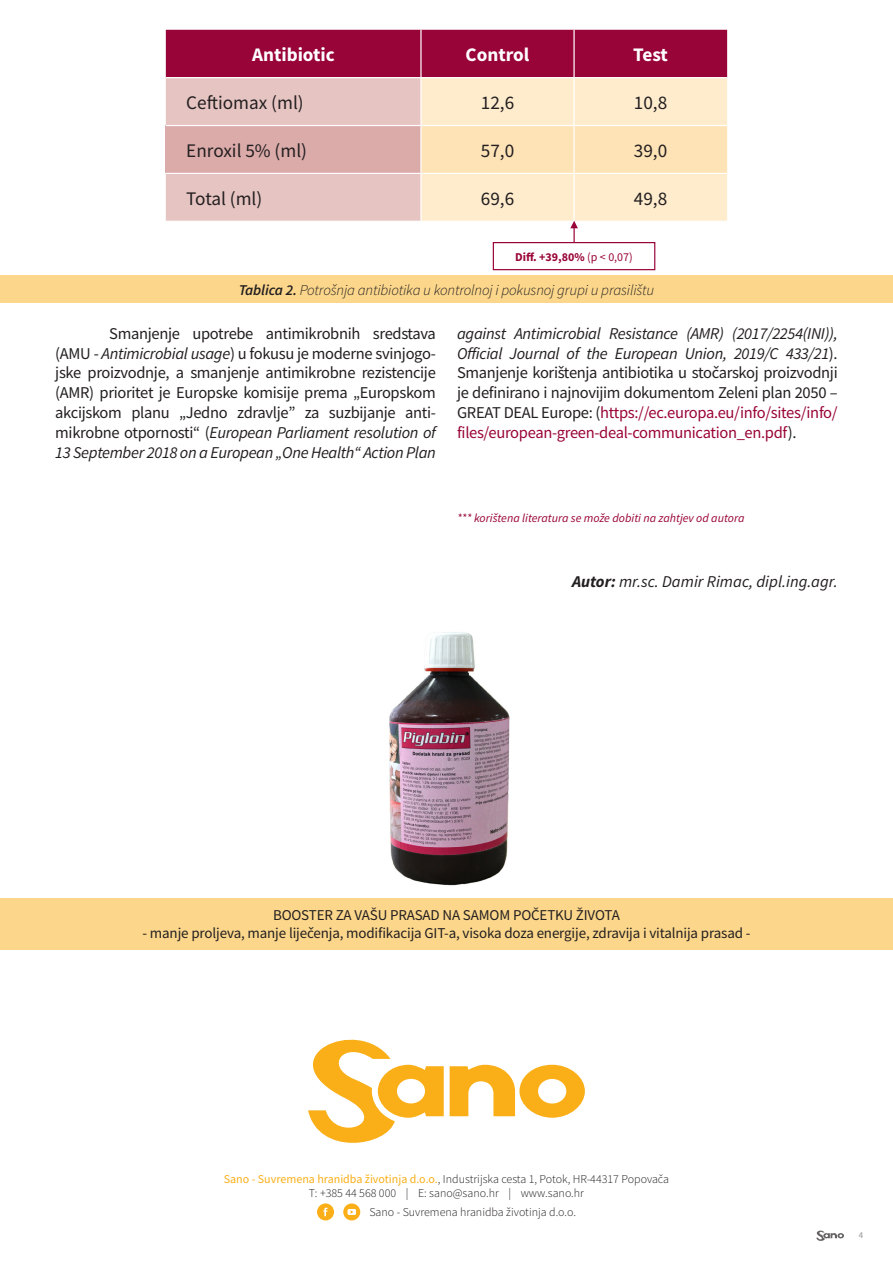
<style>
.page{position:relative;width:893px;height:1263px;background:#fff}
.page>*{position:absolute;margin:0;border:0;box-sizing:border-box;transform-origin:0 0}
.t1{font:19.2px "Source Sans Pro";color:#231f20}
.t2{font:700 19.2px "Source Sans Pro";color:#fff}
.t3{font:16.5px/19.8px "Source Sans Pro";letter-spacing:-.02em;color:#231f20;text-align:justify}
.t4{font:italic 16.5px "Source Sans Pro";color:#231f20}
.t5{font:15px "Source Sans Pro";letter-spacing:-.01em;color:#231f20}
.t6{font:italic 300 15px "Source Sans Pro";letter-spacing:-.01em;color:#231f20}
.t7{font:300 12px "Source Sans Pro";color:#231f20}
.t8{font:italic 12px "Source Sans Pro";color:#990438}
.t9{font:700 12px "Source Sans Pro";color:#990438}
.t10{font:9px "Source Sans Pro";color:#939598}
.s1{font-weight:400}
.s2{font-weight:600}
.s3{font-style:italic}
.s4{color:#990438}
.s5{font-weight:700}
.s6{font-weight:400;color:#faaf18}
</style>
<div class="page">
<svg style="left:816px;top:1230px;width:28px;height:11px"></svg>
<div style="left:0;top:275px;width:893px;height:28px;background:#fcd78b"></div>
<div style="left:0;top:898px;width:893px;height:51px;background:#fcd78b"></div>
<div style="left:493px;top:242px;width:162px;height:28px;border:1px solid #990438"></div>
<svg style="left:166px;top:30px;width:561px;height:212px;background:#dfaba9"></svg>
<div style="left:317px;top:1203px;width:17px;height:17px;background:#faaf18;border-radius:50%"></div>
<svg style="left:323px;top:1208px;width:5px;height:8px"></svg>
<div style="left:343px;top:1203px;width:17px;height:17px;background:#faaf18;border-radius:50%"></div>
<svg style="left:347px;top:1209px;width:9px;height:6px"></svg>
<svg style="left:308px;top:1040px;width:136px;height:103px"></svg>
<svg style="left:450px;top:1065px;width:135px;height:53px"></svg>
<img style="left:389px;top:632px;width:121px;height:254px">
<p class="t2" style="left:252px;top:42px;width:84px">Antibiotic</p>
<p class="t2" style="left:466px;top:42px;width:65px">Control</p>
<p class="t2" style="left:633px;top:42px;width:36px">Test</p>
<p class="t1" style="left:186px;top:90px;width:119px">Ceftiomax (ml)</p>
<p class="t1" style="left:481px;top:90px;width:35px">12,6</p>
<p class="t1" style="left:634px;top:90px;width:35px">10,8</p>
<p class="t1" style="left:186px;top:138px;width:122px">Enroxil 5% (ml)</p>
<p class="t1" style="left:481px;top:138px;width:35px">57,0</p>
<p class="t1" style="left:634px;top:138px;width:35px">39,0</p>
<p class="t1" style="left:186px;top:186px;width:78px">Total (ml)</p>
<p class="t1" style="left:481px;top:186px;width:35px">69,6</p>
<p class="t1" style="left:634px;top:186px;width:35px">49,8</p>
<p class="t9" style="left:515px;top:248px;width:119px">Diff. +39,80% <span class="s1">(p &lt; 0,07)</span></p>
<p class="t6" style="left:239px;top:281px;width:417px"><span class="s2">Tablica 2.</span> Potrošnja antibiotika u kontrolnoj i pokusnoj grupi u prasilištu</p>
<p class="t3" style="left:55px;top:323px;width:382px;text-indent:54px">Smanjenje upotrebe antimikrobnih sredstava (AMU - <span class="s3">Antimicrobial usage</span>) u fokusu je moderne svinjogo&shy;jske proizvodnje, a smanjenje antimikrobne rezistencije (AMR) prioritet je Europske komisije prema „Europskom akcijskom planu „Jedno zdravlje” za suzbijanje anti&shy;mikrobne otpornosti“ (<span class="s3">European Parliament resolution of 13 September 2018 on a European „One Health“ Action Plan</span></p>
<p class="t3" style="left:457px;top:323px;width:382px"><span class="s3">against Antimicrobial Resistance (AMR) (2017/2254(INI)), Official Journal of the European Union, 2019/C 433/21</span>).<br>Smanjenje korištenja antibiotika u stočarskoj proizvodnji je definirano i najnovijim dokumentom Zeleni plan 2050 – GREAT DEAL Europe: (<span class="s4">https://ec.europa.eu/info/sites/info/ files/european-green-deal-communication_en.pdf</span>).</p>
<p class="t8" style="left:457px;top:510px;width:289px">*** korištena literatura se može dobiti na zahtjev od autora</p>
<p class="t4" style="left:572px;top:571px;width:267px"><span class="s5">Autor:</span> mr.sc. Damir Rimac, dipl.ing.agr.</p>
<p class="t5" style="left:273px;top:906px;width:348px">BOOSTER ZA VAŠU PRASAD NA SAMOM POČETKU ŽIVOTA</p>
<p class="t5" style="left:143px;top:924px;width:609px">- manje proljeva, manje liječenja, modifikacija GIT-a, visoka doza energije, zdravija i vitalnija prasad -</p>
<p class="t7" style="left:224px;top:1171px;width:447px"><span class="s6">Sano - Suvremena hranidba životinja d.o.o.</span>, Industrijska cesta 1, Potok, HR-44317 Popovača</p>
<p class="t7" style="left:309px;top:1186px;width:277px">T: +385 44 568 000 | E: sano@sano.hr | www.sano.hr</p>
<p class="t7" style="left:369px;top:1205px;width:208px">Sano - Suvremena hranidba životinja d.o.o.</p>
<p class="t10" style="left:859px;top:1229px;width:6px">4</p>
</div>
